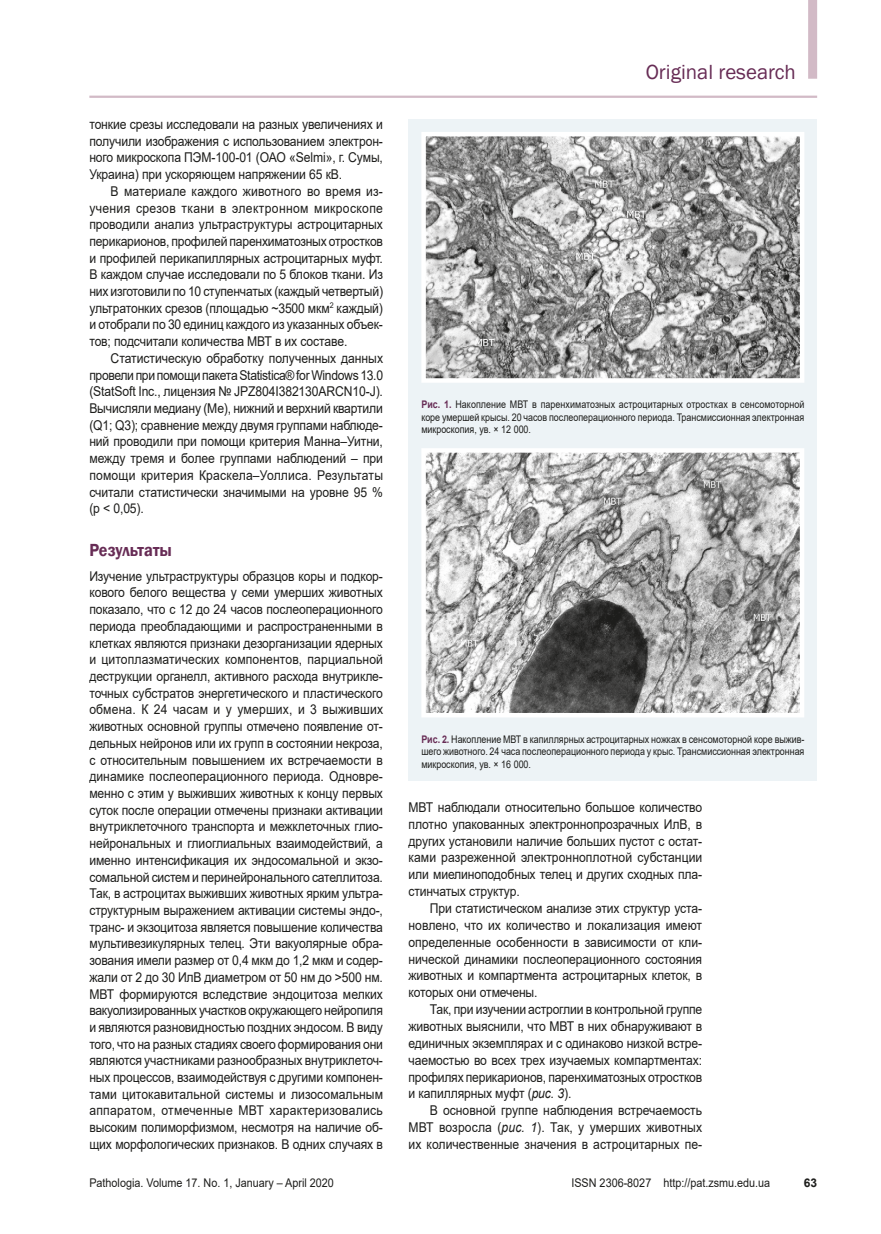
<style>
.page{position:relative;width:881px;height:1234px;background:#fff}
.page>*{position:absolute;margin:0;border:0;box-sizing:border-box;transform-origin:0 0}
.t1{font:21px "Franklin Gothic";color:#672c55}
.nazva{font:600 18px "Franklin Gothic";color:#672c55;scale:.9 1}
.tecst_1{font:13.5px/16.6px "Arial";letter-spacing:-.01em;color:#1d1d1b;text-align:justify;scale:.9 1}
.tecst{font:13.5px/16.6px "Arial";letter-spacing:-.01em;color:#1d1d1b;text-align:justify;scale:.9 1}
.t2{font:12px "Arial";color:#1d1d1b;scale:.9 1}
.t3{font:700 12px "Arial";color:#1d1d1b}
.примечание{font:10.5px/12.6px "Arial";color:#1d1d1b;text-align:justify;scale:.85 1}
.s1{font-weight:700;color:#672c55}
.s2{font-style:italic}
</style>
<div class="page">
<hr style="left:89px;top:96px;width:727px;height:2px;background:#d2bac6">
<div style="left:408px;top:119px;width:408px;height:661px;background:#edf3f6"></div>
<svg style="left:421px;top:132px;width:383px;height:251px;background:#a4a4a4"></svg>
<svg style="left:421px;top:448px;width:383px;height:269px;background:#acabab"></svg>
<div style="left:807px;top:0;width:9px;height:79px;background:#d2bac6"></div>
<p class="tecst" style="left:89px;top:116px;width:327px">тонкие срезы исследовали на разных увеличениях и получили изображения с использованием электрон&shy;ного микроскопа ПЭМ-100-01 (ОАО «Selmi», г. Сумы, Украина) при ускоряющем напряжении 65 кВ.</p>
<p class="tecst" style="left:89px;top:183px;width:328px;text-indent:21px">В материале каждого животного во время из&shy;учения срезов ткани в электронном микроскопе проводили анализ ультраструктуры астроцитарных перикарионов, профилей паренхиматозных отростков и профилей перикапиллярных астроцитарных муфт.<br>В каждом случае исследовали по 5 блоков ткани. Из них изготовили по 10 ступенчатых (каждый четвертый) ультратонких срезов (площадью ~3500 мкм<sup>2</sup> каждый) и отобрали по 30 единиц каждого из указанных объек&shy;тов; подсчитали количества МВТ в их составе.</p>
<p class="tecst" style="left:89px;top:349px;width:328px;text-indent:21px">Статистическую обработку полученных данных провели при помощи пакета Statistica® for Windows 13.0 (StatSoft Inc., лицензия № JPZ804I382130ARCN10-J).<br>Вычисляли медиану (Ме), нижний и верхний квартили (Q1; Q3); сравнение между двумя группами наблюде&shy;ний проводили при помощи критерия Манна–Уитни, между тремя и более группами наблюдений – при помощи критерия Краскела–Уоллиса. Результаты считали статистически значимыми на уровне 95 % (р &lt; 0,05).</p>
<p class="nazva" style="left:89px;top:538px;width:93px">Результаты</p>
<p class="tecst_1" style="left:89px;top:567px;width:328px">Изучение ультраструктуры образцов коры и подкор&shy;кового белого вещества у семи умерших животных показало, что с 12 до 24 часов послеоперационного периода преобладающими и распространенными в клетках являются признаки дезорганизации ядерных и цитоплазматических компонентов, парциальной деструкции органелл, активного расхода внутрикле&shy;точных субстратов энергетического и пластического обмена. К 24 часам и у умерших, и 3 выживших животных основной группы отмечено появление от&shy;дельных нейронов или их групп в состоянии некроза, с относительным повышением их встречаемости в динамике послеоперационного периода. Одновре&shy;менно с этим у выживших животных к концу первых суток после операции отмечены признаки активации внутриклеточного транспорта и межклеточных глио&shy;нейрональных и глиоглиальных взаимодействий, а именно интенсификация их эндосомальной и экзо&shy;сомальной систем и перинейронального сателлитоза.<br>Так, в астроцитах выживших животных ярким ультра&shy;структурным выражением активации системы эндо-, транс- и экзоцитоза является повышение количества мультивезикулярных телец. Эти вакуолярные обра&shy;зования имели размер от 0,4 мкм до 1,2 мкм и содер&shy;жали от 2 до 30 ИлВ диаметром от 50 нм до &gt;500 нм.<br>МВТ формируются вследствие эндоцитоза мелких вакуолизированных участков окружающего нейропиля и являются разновидностью поздних эндосом. В виду того, что на разных стадиях своего формирования они являются участниками разнообразных внутриклеточ&shy;ных процессов, взаимодействуя с другими компонен&shy;тами цитокавитальной системы и лизосомальным аппаратом, отмеченные МВТ характеризовались высоким полиморфизмом, несмотря на наличие об&shy;щих морфологических признаков. В одних случаях в</p>
<h1 class="t1" style="left:645px;top:58px;width:152px">Original research</h1>
<p class="примечание" style="left:421px;top:398px;width:452px"><span class="s1">Рис. 1.</span> Накопление МВТ в паренхиматозных астроцитарных отростках в сенсомоторной коре умершей крысы. 20 часов послеоперационного периода. Трансмиссионная электронная микроскопия, ув. × 12 000.</p>
<p class="примечание" style="left:421px;top:732px;width:452px"><span class="s1">Рис. 2.</span> Накопление МВТ в капиллярных астроцитарных ножках в сенсомоторной коре выжив&shy;шего животного. 24 часа послеоперационного периода у крыс. Трансмиссионная электронная микроскопия, ув. × 16 000.</p>
<p class="tecst_1" style="left:408px;top:798px;width:328px">МВТ наблюдали относительно большое количество плотно упакованных электроннопрозрачных ИлВ, в других установили наличие больших пустот с остат&shy;ками разреженной электронноплотной субстанции или миелиноподобных телец и других сходных пла&shy;стинчатых структур.</p>
<p class="tecst" style="left:408px;top:899px;width:327px;text-indent:21px">При статистическом анализе этих структур уста&shy;новлено, что их количество и локализация имеют определенные особенности в зависимости от кли&shy;нической динамики послеоперационного состояния животных и компартмента астроцитарных клеток, в которых они отмечены.</p>
<p class="tecst" style="left:408px;top:1000px;width:328px;text-indent:21px">Так, при изучении астроглии в контрольной группе животных выяснили, что МВТ в них обнаруживают в единичных экземплярах и с одинаково низкой встре&shy;чаемостью во всех трех изучаемых компартментах: профилях перикарионов, паренхиматозных отростков и капиллярных муфт (<span class="s2">рис. 3</span>).</p>
<p class="tecst" style="left:408px;top:1101px;width:328px;text-indent:21px">В основной группе наблюдения встречаемость МВТ возросла (<span class="s2">рис. 1</span>). Так, у умерших животных их количественные значения в астроцитарных пе-</p>
<p class="t2" style="left:89px;top:1174px;width:273px">Pathologia. Volume 17. No. 1, January – April 2020</p>
<p class="t2" style="left:571px;top:1174px;width:222px">ISSN 2306-8027 http://pat.zsmu.edu.ua</p>
<p class="t3" style="left:803px;top:1174px;width:15px">63</p>
</div>
